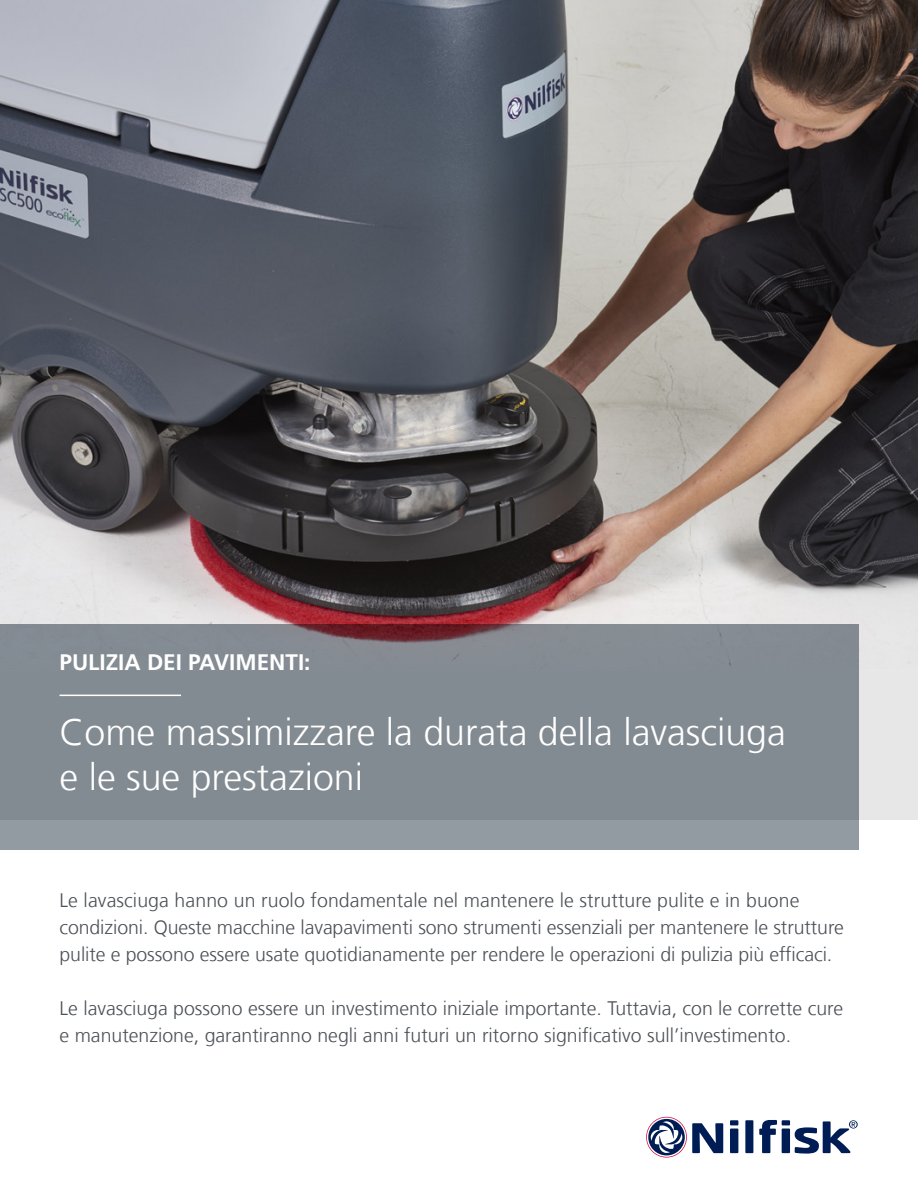
<style>
.page{position:relative;width:918px;height:1188px;background:#fff}
.page>*{position:absolute;margin:0;border:0;box-sizing:border-box;transform-origin:0 0}
.t1{font:300 37.5px/45px "Frutiger LT Com";color:#fff}
.t2{font:700 22.5px "Frutiger LT Com";color:#fff}
.t3{font:300 19.5px/27px "Frutiger LT Com";color:#4b5056}
</style>
<div class="page">
<img style="left:0;top:0;width:918px;height:670px">
<div style="left:0;top:624px;width:858px;height:226px;background:linear-gradient(to bottom,#80838a,#8a959c)"></div>
<div style="left:745px;top:1120px;width:8px;height:33px;background:#001c54"></div>
<div style="left:730px;top:1129px;width:8px;height:24px;background:#001c54"></div>
<div style="left:782px;top:1129px;width:8px;height:24px;background:#001c54"></div>
<div style="left:730px;top:1120px;width:8px;height:5px;background:#001c54"></div>
<div style="left:782px;top:1120px;width:8px;height:5px;background:#001c54"></div>
<svg style="left:759px;top:1120px;width:18px;height:33px"></svg>
<svg style="left:646px;top:1117px;width:77px;height:41px"></svg>
<svg style="left:795px;top:1120px;width:63px;height:34px"></svg>
<hr style="left:60px;top:695px;width:121px;height:1px;background:#fff">
<p class="t2" style="left:60px;top:649px;width:253px">PULIZIA DEI PAVIMENTI:</p>
<h1 class="t1" style="left:60px;top:710px;width:728px">Come massimizzare la durata della lavasciuga e le sue prestazioni</h1>
<p class="t3" style="left:60px;top:887px;width:786px">Le lavasciuga hanno un ruolo fondamentale nel mantenere le strutture pulite e in buone condizioni. Queste macchine lavapavimenti sono strumenti essenziali per mantenere le strutture pulite e possono essere usate quotidianamente per rendere le operazioni di pulizia più efficaci.</p>
<p class="t3" style="left:60px;top:995px;width:785px">Le lavasciuga possono essere un investimento iniziale importante. Tuttavia, con le corrette cure e manutenzione, garantiranno negli anni futuri un ritorno significativo sull’investimento.</p>
</div>
